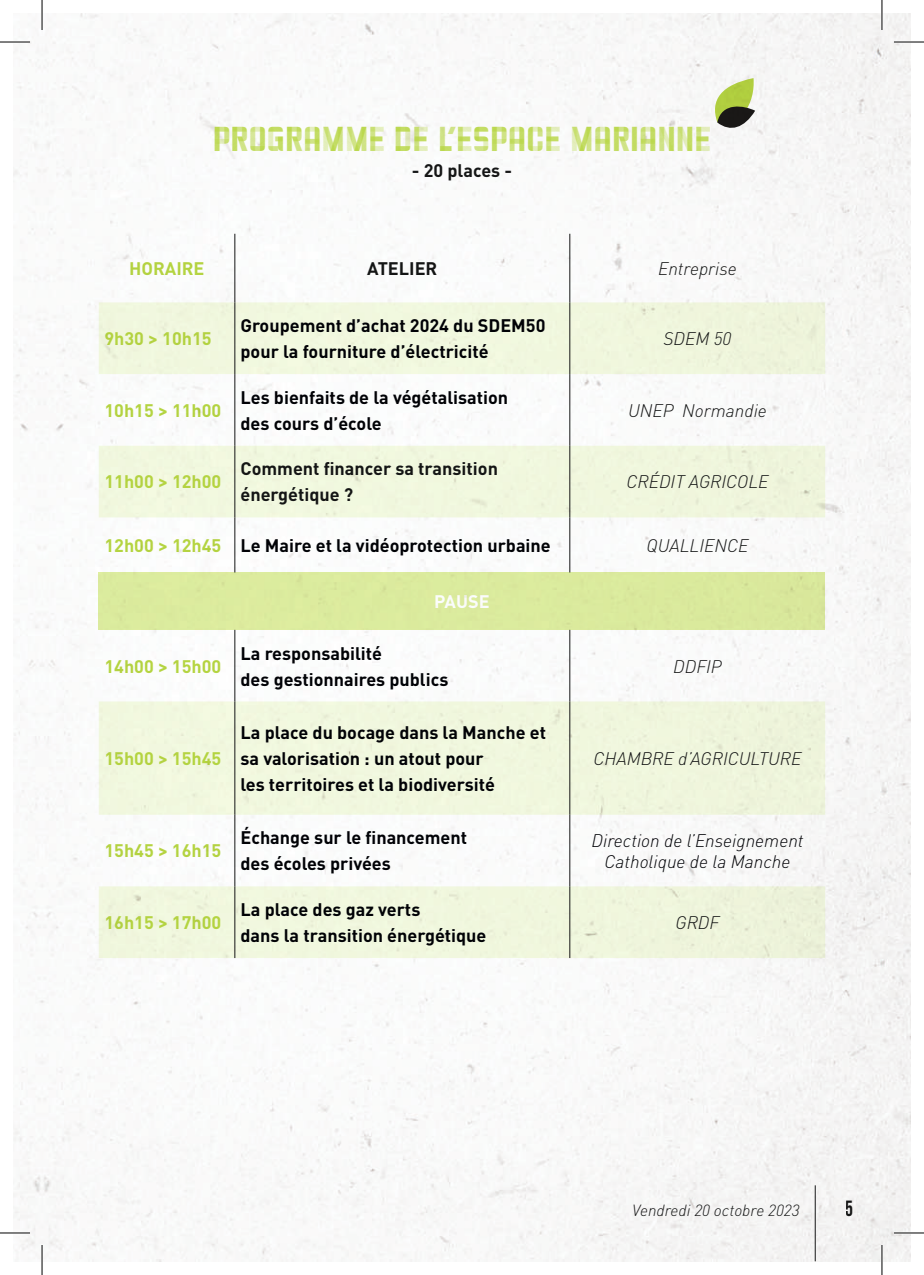
<style>
.page{position:relative;width:924px;height:1275px;background:#fff}
.page>*{position:absolute;margin:0;border:0;box-sizing:border-box;transform-origin:0 0}
.t1{font:40px "Vektra";color:#b7d642}
.t2{font:700 22px "Bebas Neue";color:#151616;scale:.9 1}
.t3{font:700 18px/26px "DIN Pro";color:#020307}
.t4{font:700 18px "DIN Pro";color:#b7d642}
.t5{font:italic 300 18px "DIN Pro";color:#151616}
.t6{font:700 18px/26px "DIN Pro";color:#151616}
.t7{font:italic 300 18px/21.6px "DIN Pro";color:#020307;text-align:center}
.t8{font:700 18px "DIN Pro";color:#fff}
.t9{font:italic 300 16px "DIN Pro";color:#151616}
.s1{color:#b7d642}
</style>
<div class="page">
<img style="left:14px;top:14px;width:895px;height:1247px">
<hr style="left:814px;top:1185px;width:1px;height:76px;background:#151616">
<svg style="left:99px;top:302px;width:725px;height:656px;fill:#f2f8e0"></svg>
<div style="left:99px;top:572px;width:725px;height:58px;background:#dfeea0"></div>
<hr style="left:234px;top:234px;width:1px;height:68px;background:#151616">
<hr style="left:569px;top:234px;width:1px;height:68px;background:#151616">
<hr style="left:234px;top:302px;width:1px;height:72px;background:#151616">
<hr style="left:569px;top:302px;width:1px;height:72px;background:#151616">
<hr style="left:234px;top:374px;width:1px;height:72px;background:#151616">
<hr style="left:569px;top:374px;width:1px;height:72px;background:#151616">
<hr style="left:234px;top:446px;width:1px;height:71px;background:#151616">
<hr style="left:569px;top:446px;width:1px;height:71px;background:#151616">
<hr style="left:234px;top:517px;width:1px;height:55px;background:#151616">
<hr style="left:569px;top:517px;width:1px;height:55px;background:#151616">
<hr style="left:234px;top:630px;width:1px;height:71px;background:#151616">
<hr style="left:569px;top:630px;width:1px;height:71px;background:#151616">
<hr style="left:234px;top:701px;width:1px;height:113px;background:#151616">
<hr style="left:569px;top:701px;width:1px;height:113px;background:#151616">
<hr style="left:234px;top:814px;width:1px;height:72px;background:#151616">
<hr style="left:569px;top:814px;width:1px;height:72px;background:#151616">
<hr style="left:234px;top:886px;width:1px;height:72px;background:#151616">
<hr style="left:569px;top:886px;width:1px;height:72px;background:#151616">
<svg style="left:711px;top:78px;width:44px;height:53px"></svg>
<hr style="left:0;top:41px;width:30px;height:2px;background:#fff">
<hr style="left:893px;top:41px;width:30px;height:2px;background:#fff">
<hr style="left:0;top:1231px;width:30px;height:3px;background:#fff">
<hr style="left:893px;top:1231px;width:30px;height:3px;background:#fff">
<hr style="left:41px;top:0;width:2px;height:30px;background:#fff">
<hr style="left:41px;top:1245px;width:2px;height:30px;background:#fff">
<hr style="left:880px;top:0;width:2px;height:30px;background:#fff">
<hr style="left:880px;top:1245px;width:2px;height:30px;background:#fff">
<hr style="left:0;top:42px;width:30px;height:1px;background:#000">
<hr style="left:893px;top:42px;width:30px;height:1px;background:#000">
<hr style="left:0;top:1232px;width:30px;height:1px;background:#000">
<hr style="left:893px;top:1232px;width:30px;height:1px;background:#000">
<hr style="left:42px;top:0;width:1px;height:30px;background:#000">
<hr style="left:42px;top:1245px;width:1px;height:30px;background:#000">
<hr style="left:881px;top:0;width:1px;height:30px;background:#000">
<hr style="left:881px;top:1245px;width:1px;height:30px;background:#000">
<h1 class="t1" style="left:213px;top:117px;width:499px">PROGRAMME DE L’ESPACE MARIANNE</h1>
<p class="t6" style="left:411px;top:157px;width:102px">- 20 places -</p>
<p class="t4" style="left:129px;top:256px;width:77px">HORAIRE</p>
<p class="t6" style="left:367px;top:255px;width:72px">ATELIER</p>
<p class="t5" style="left:657px;top:257px;width:80px">Entreprise</p>
<p class="t4" style="left:104px;top:326px;width:109px">9h30 &gt; 10h15</p>
<p class="t4" style="left:104px;top:398px;width:118px">10h15 &gt; 11h00</p>
<p class="t3" style="left:240px;top:312px;width:306px">Groupement d’achat 2024 du SDEM50 pour la fourniture d’électricité</p>
<p class="t3" style="left:240px;top:383px;width:269px">Les bienfaits de la végétalisation des cours d’école</p>
<p class="t5" style="left:663px;top:328px;width:69px">SDEM 50</p>
<p class="t5" style="left:627px;top:399px;width:140px">UNEP Normandie</p>
<p class="t6" style="left:240px;top:455px;width:259px">Comment financer sa transition énergétique ?</p>
<p class="t5" style="left:626px;top:471px;width:143px">CRÉDIT AGRICOLE</p>
<p class="t3" style="left:104px;top:531px;width:447px"><span class="s1">12h00 &gt; 12h45</span> Le Maire et la vidéoprotection urbaine</p>
<p class="t5" style="left:646px;top:534px;width:103px">QUALLIENCE</p>
<p class="t8" style="left:434px;top:589px;width:57px">PAUSE</p>
<p class="t4" style="left:104px;top:470px;width:118px">11h00 &gt; 12h00</p>
<p class="t4" style="left:104px;top:654px;width:118px">14h00 &gt; 15h00</p>
<p class="t3" style="left:240px;top:639px;width:209px">La responsabilité<br>des gestionnaires publics</p>
<p class="t5" style="left:673px;top:655px;width:50px">DDFIP</p>
<p class="t4" style="left:104px;top:746px;width:118px">15h00 &gt; 15h45</p>
<p class="t3" style="left:240px;top:718px;width:307px">La place du bocage dans la Manche et sa valorisation : un atout pour<br>les territoires et la biodiversité</p>
<p class="t5" style="left:593px;top:747px;width:209px">CHAMBRE d’AGRICULTURE</p>
<p class="t4" style="left:104px;top:838px;width:118px">15h45 &gt; 16h15</p>
<p class="t3" style="left:240px;top:824px;width:228px">Échange sur le financement des écoles privées</p>
<p class="t7" style="left:591px;top:829px;width:213px">Direction de l’Enseignement<br>Catholique de la Manche</p>
<p class="t4" style="left:104px;top:910px;width:118px">16h15 &gt; 17h00</p>
<p class="t3" style="left:240px;top:896px;width:247px">La place des gaz verts<br>dans la transition énergétique</p>
<p class="t5" style="left:675px;top:911px;width:45px">GRDF</p>
<p class="t9" style="left:632px;top:1200px;width:169px">Vendredi 20 octobre 2023</p>
<p class="t2" style="left:845px;top:1196px;width:10px">5</p>
</div>
